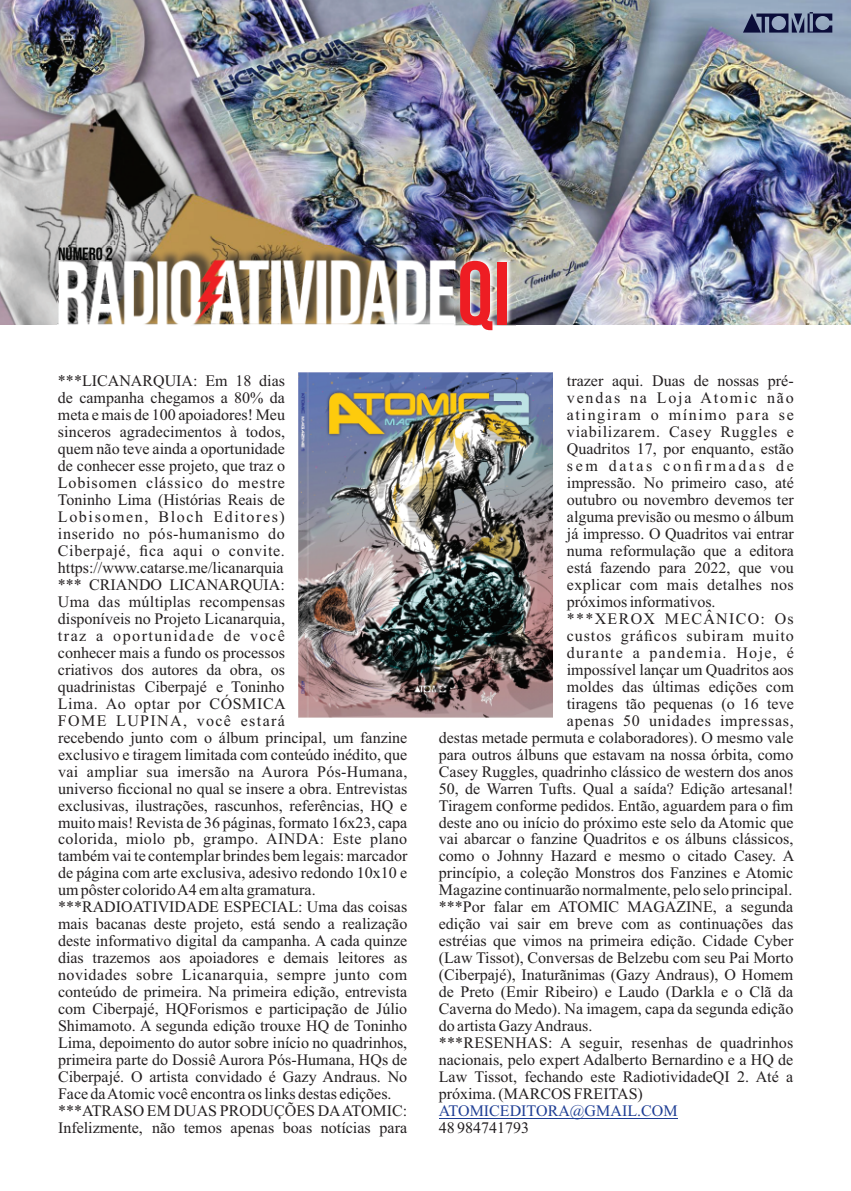
<style>
.page{position:relative;width:851px;height:1191px;background:#fff}
.page>*{position:absolute;margin:0;border:0;box-sizing:border-box;transform-origin:0 0}
.t1{font:89.4px "Bebas Neue";color:#ee1d23}
.t2{font:17.8px "Bebas Neue";color:#040504}
.t3{font:16px/17px "Times New Roman";color:#231f20}
.t4{font:16px "Times New Roman";letter-spacing:.045em;color:#231f20}
.t5{font:16px "Times New Roman";letter-spacing:.025em;color:#231f20}
.t6{font:16px "Times New Roman";letter-spacing:.055em;color:#231f20}
.t7{font:16px "Times New Roman";letter-spacing:.085em;color:#231f20}
.t8{font:16px "Times New Roman";color:#1f3e94}
.t9{font:16px "Times New Roman";letter-spacing:.1em;color:#231f20}
.t10{font:16px "Times New Roman";letter-spacing:.11em;color:#231f20}
.t11{font:16px "Times New Roman";letter-spacing:.165em;color:#231f20}
.t12{font:16px "Times New Roman";letter-spacing:.08em;color:#231f20}
</style>
<div class="page">
<img style="left:0;top:0;width:850px;height:324px">
<svg style="left:742px;top:12px;width:90px;height:21px;background:#576283"></svg>
<img style="left:57px;top:246px;width:417px;height:79px">
<img style="left:455px;top:253px;width:60px;height:73px">
<img style="left:299px;top:372px;width:253px;height:345px">
<hr style="left:439px;top:1117px;width:238px;height:1px;background:#1f3e94">
<p class="t2" style="left:58px;top:247px;width:56px">NÚMERO 2</p>
<h1 class="t1" style="left:457px;top:257px;width:54px">qi</h1>
<p class="t3" style="left:58px;top:373px;width:351px">***LICANARQUIA: Em 18 dias<br>de campanha chegamos a 80% da<br>meta e mais de 100 apoiadores! Meu<br>sinceros agradecimentos à todos,<br>quem não teve ainda a oportunidade<br>de conhecer esse projeto, que traz o<br>Lobisomen clássico do mestre<br>Toninho Lima (Histórias Reais de<br>Lobisomen, Bloch Editores)<br>inserido no pós-humanismo do<br>Ciberpajé, fica aqui o convite. https://www.catarse.me/licanarquia<br>*** CRIANDO LICANARQUIA:<br>Uma das múltiplas recompensas<br>disponíveis no Projeto Licanarquia,<br>traz a oportunidade de você<br>conhecer mais a fundo os processos<br>criativos dos autores da obra, os<br>quadrinistas Ciberpajé e Toninho<br>Lima. Ao optar por CÓSMICA<br>FOME LUPINA, você estará<br>recebendo junto com o álbum principal, um fanzine exclusivo e tiragem limitada com conteúdo inédito, que vai ampliar sua imersão na Aurora Pós-Humana, universo ficcional no qual se insere a obra. Entrevistas exclusivas, ilustrações, rascunhos, referências, HQ e muito mais! Revista de 36 páginas, formato 16x23, capa colorida, miolo pb, grampo. AINDA: Este plano também vai te contemplar brindes bem legais: marcador de página com arte exclusiva, adesivo redondo 10x10 e um pôster colorido A4 em alta gramatura. ***RADIOATIVIDADE ESPECIAL: Uma das coisas mais bacanas deste projeto, está sendo a realização deste informativo digital da campanha. A cada quinze dias trazemos aos apoiadores e demais leitores as novidades sobre Licanarquia, sempre junto com conteúdo de primeira. Na primeira edição, entrevista com Ciberpajé, HQForismos e participação de Júlio Shimamoto. A segunda edição trouxe HQ de Toninho Lima, depoimento do autor sobre início no quadrinhos, primeira parte do Dossiê Aurora Pós-Humana, HQs de Ciberpajé. O artista convidado é Gazy Andraus. No Face da Atomic você encontra os links destas edições. ***ATRASO EM DUAS PRODUÇÕES DAATOMIC:<br>Infelizmente, não temos apenas boas notícias para</p>
<p class="t3" style="left:567px;top:373px;width:228px">trazer aqui. Duas de nossas pré-</p>
<p class="t10" style="left:567px;top:392px;width:228px">vendas na Loja Atomic não</p>
<p class="t9" style="left:567px;top:409px;width:228px">atingiram o mínimo para se</p>
<p class="t4" style="left:567px;top:426px;width:228px">viabilizarem. Casey Ruggles e</p>
<p class="t3" style="left:567px;top:441px;width:228px">Quadritos 17, por enquanto, estão</p>
<p class="t11" style="left:567px;top:460px;width:228px">sem datas confirmadas de</p>
<p class="t3" style="left:566px;top:475px;width:228px">impressão. No primeiro caso, até</p>
<p class="t3" style="left:566px;top:492px;width:228px">outubro ou novembro devemos ter</p>
<p class="t3" style="left:566px;top:509px;width:228px">alguma previsão ou mesmo o álbum</p>
<p class="t3" style="left:566px;top:526px;width:228px">já impresso. O Quadritos vai entrar</p>
<p class="t3" style="left:566px;top:543px;width:228px">numa reformulação que a editora</p>
<p class="t3" style="left:566px;top:560px;width:228px">está fazendo para 2022, que vou</p>
<p class="t5" style="left:566px;top:578px;width:228px">explicar com mais detalhes nos</p>
<p class="t3" style="left:566px;top:594px;width:150px">próximos informativos.</p>
<p class="t12" style="left:566px;top:612px;width:228px">***XEROX MECÂNICO: Os</p>
<p class="t6" style="left:566px;top:629px;width:228px">custos gráficos subiram muito</p>
<p class="t7" style="left:566px;top:646px;width:228px">durante a pandemia. Hoje, é</p>
<p class="t3" style="left:566px;top:662px;width:228px">impossível lançar um Quadritos aos</p>
<p class="t3" style="left:566px;top:679px;width:228px">moldes das últimas edições com</p>
<p class="t3" style="left:566px;top:696px;width:228px">tiragens tão pequenas (o 16 teve</p>
<p class="t4" style="left:566px;top:714px;width:228px">apenas 50 unidades impressas,</p>
<p class="t3" style="left:439px;top:730px;width:356px">destas metade permuta e colaboradores). O mesmo vale</p>
<p class="t3" style="left:439px;top:747px;width:356px">para outros álbuns que estavam na nossa órbita, como</p>
<p class="t3" style="left:439px;top:764px;width:356px">Casey Ruggles, quadrinho clássico de western dos anos</p>
<p class="t3" style="left:439px;top:781px;width:356px">50, de Warren Tufts. Qual a saída? Edição artesanal!</p>
<p class="t3" style="left:439px;top:798px;width:356px">Tiragem conforme pedidos. Então, aguardem para o fim</p>
<p class="t3" style="left:439px;top:815px;width:356px">deste ano ou início do próximo este selo da Atomic que</p>
<p class="t3" style="left:439px;top:832px;width:356px">vai abarcar o fanzine Quadritos e os álbuns clássicos,</p>
<p class="t3" style="left:439px;top:849px;width:357px">como o Johnny Hazard e mesmo o citado Casey. A</p>
<p class="t3" style="left:439px;top:866px;width:356px">princípio, a coleção Monstros dos Fanzines e Atomic</p>
<p class="t3" style="left:439px;top:883px;width:355px">Magazine continuarão normalmente, pelo selo principal.</p>
<p class="t3" style="left:439px;top:900px;width:356px">***Por falar em ATOMIC MAGAZINE, a segunda</p>
<p class="t3" style="left:439px;top:917px;width:356px">edição vai sair em breve com as continuações das</p>
<p class="t3" style="left:439px;top:934px;width:356px">estréias que vimos na primeira edição. Cidade Cyber</p>
<p class="t3" style="left:439px;top:951px;width:356px">(Law Tissot), Conversas de Belzebu com seu Pai Morto</p>
<p class="t3" style="left:439px;top:968px;width:356px">(Ciberpajé), Inaturãnimas (Gazy Andraus), O Homem</p>
<p class="t3" style="left:439px;top:985px;width:356px">de Preto (Emir Ribeiro) e Laudo (Darkla e o Clã da</p>
<p class="t3" style="left:439px;top:1002px;width:356px">Caverna do Medo). Na imagem, capa da segunda edição</p>
<p class="t3" style="left:439px;top:1019px;width:155px">do artista Gazy Andraus.</p>
<p class="t3" style="left:439px;top:1036px;width:356px">***RESENHAS: A seguir, resenhas de quadrinhos</p>
<p class="t3" style="left:439px;top:1053px;width:356px">nacionais, pelo expert Adalberto Bernardino e a HQ de</p>
<p class="t3" style="left:439px;top:1070px;width:356px">Law Tissot, fechando este RadiotividadeQI 2. Até a</p>
<p class="t3" style="left:439px;top:1086px;width:205px">próxima. (MARCOS FREITAS)</p>
<p class="t8" style="left:439px;top:1105px;width:240px">ATOMICEDITORA@GMAIL.COM</p>
<p class="t3" style="left:439px;top:1120px;width:92px">48 984741793</p>
</div>
